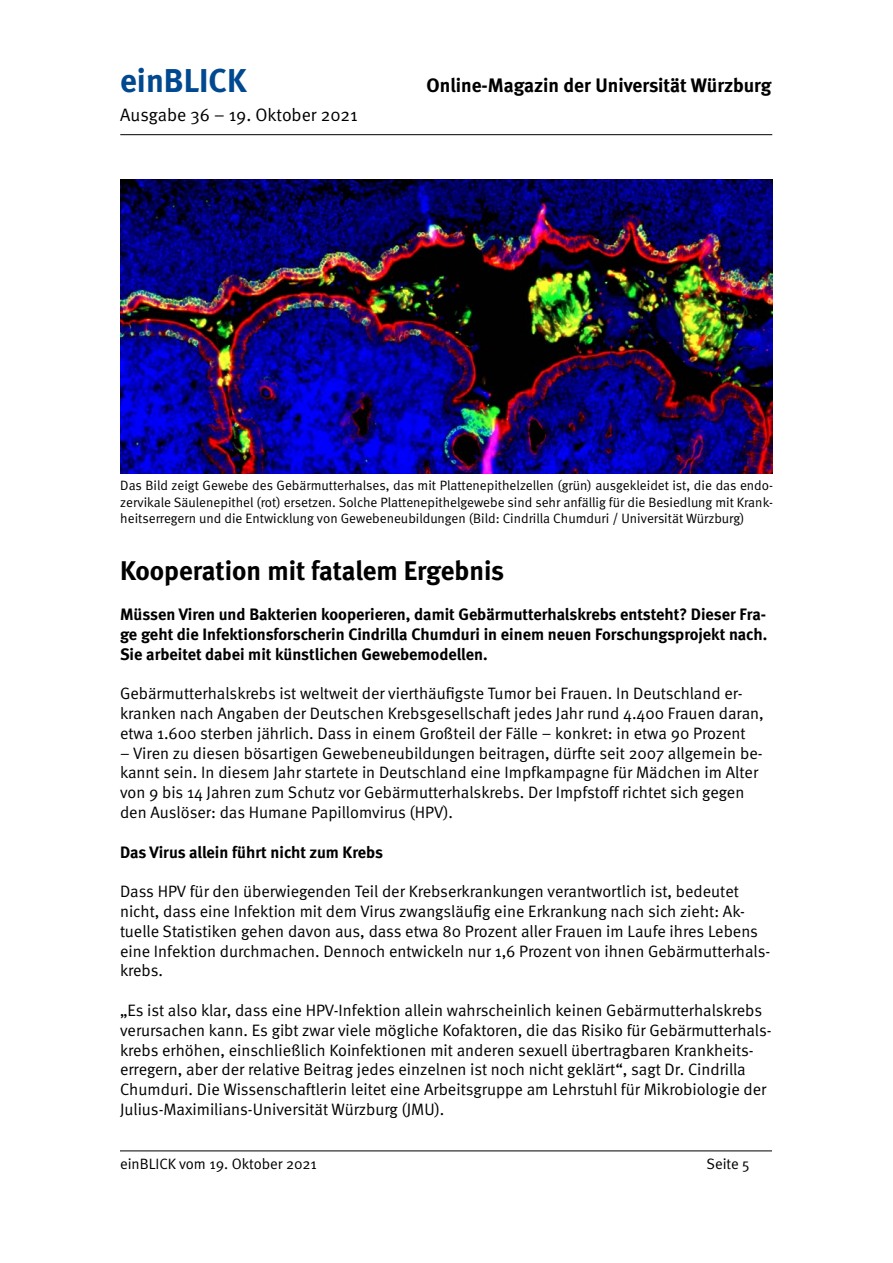
<style>
.page{position:relative;width:893px;height:1263px;background:#fff}
.page>*{position:absolute;margin:0;border:0;box-sizing:border-box;transform-origin:0 0}
.t1{font:700 33px "Meta";color:#004990}
.t2{font:700 27px "Meta";color:#000}
.t3{font:700 19.5px "Meta";color:#000}
.t4{font:18px "Meta Normal";color:#000}
.t5{font:16.5px/19.8px "Meta Normal";color:#000}
.t6{font:700 16.5px/19.8px "Meta";color:#000;text-align:justify}
.t7{font:15px "Meta Normal";color:#000}
.t8{font:13.5px/16.2px "Meta Normal";color:#000;text-align:justify}
</style>
<div class="page">
<hr style="left:120px;top:134px;width:652px;height:1px;background:#000">
<hr style="left:120px;top:1150px;width:652px;height:1px;background:#000">
<img style="left:120px;top:179px;width:652px;height:295px">
<h1 class="t1" style="left:120px;top:61px;width:128px">einBLICK</h1>
<p class="t3" style="left:427px;top:74px;width:346px">Online-Magazin der Universität Würzburg</p>
<p class="t4" style="left:120px;top:105px;width:239px">Ausgabe 36 – 19. Oktober 2021</p>
<p class="t8" style="left:120px;top:477px;width:654px">Das Bild zeigt Gewebe des Gebärmutterhalses, das mit Plattenepithelzellen (grün) ausgekleidet ist, die das endo&shy;zervikale Säulenepithel (rot) ersetzen. Solche Plattenepithelgewebe sind sehr anfällig für die Besiedlung mit Krank&shy;heitserregern und die Entwicklung von Gewebeneubildungen (Bild: Cindrilla Chumduri / Universität Würzburg)</p>
<h2 class="t2" style="left:120px;top:555px;width:386px">Kooperation mit fatalem Ergebnis</h2>
<p class="t6" style="left:120px;top:604px;width:649px">Müssen Viren und Bakterien kooperieren, damit Gebärmutterhalskrebs entsteht? Dieser Fra&shy;ge geht die Infektionsforscherin Cindrilla Chumduri in einem neuen Forschungsprojekt nach.<br>Sie arbeitet dabei mit künstlichen Gewebemodellen.</p>
<p class="t5" style="left:120px;top:683px;width:645px">Gebärmutterhalskrebs ist weltweit der vierthäufigste Tumor bei Frauen. In Deutschland er&shy;kranken nach Angaben der Deutschen Krebsgesellschaft jedes Jahr rund 4.400 Frauen daran, etwa 1.600 sterben jährlich. Dass in einem Großteil der Fälle – konkret: in etwa 90 Prozent</p>
<p class="t5" style="left:120px;top:743px;width:644px">– Viren zu diesen bösartigen Gewebeneubildungen beitragen, dürfte seit 2007 allgemein be&shy;kannt sein. In diesem Jahr startete in Deutschland eine Impfkampagne für Mädchen im Alter von 9 bis 14 Jahren zum Schutz vor Gebärmutterhalskrebs. Der Impfstoff richtet sich gegen den Auslöser: das Humane Papillomvirus (HPV).</p>
<p class="t6" style="left:120px;top:842px;width:264px">Das Virus allein führt nicht zum Krebs</p>
<p class="t5" style="left:120px;top:881px;width:652px">Dass HPV für den überwiegenden Teil der Krebserkrankungen verantwortlich ist, bedeutet nicht, dass eine Infektion mit dem Virus zwangsläufig eine Erkrankung nach sich zieht: Ak&shy;tuelle Statistiken gehen davon aus, dass etwa 80 Prozent aller Frauen im Laufe ihres Lebens eine Infektion durchmachen. Dennoch entwickeln nur 1,6 Prozent von ihnen Gebärmutterhals&shy;krebs.</p>
<p class="t5" style="left:120px;top:1000px;width:653px">„Es ist also klar, dass eine HPV-Infektion allein wahrscheinlich keinen Gebärmutterhalskrebs verursachen kann. Es gibt zwar viele mögliche Kofaktoren, die das Risiko für Gebärmutterhals&shy;krebs erhöhen, einschließlich Koinfektionen mit anderen sexuell übertragbaren Krankheits&shy;erregern, aber der relative Beitrag jedes einzelnen ist noch nicht geklärt“, sagt Dr. Cindrilla Chumduri. Die Wissenschaftlerin leitet eine Arbeitsgruppe am Lehrstuhl für Mikrobiologie der Julius-Maximilians-Universität Würzburg (JMU).</p>
<p class="t7" style="left:120px;top:1155px;width:198px">einBLICK vom 19. Oktober 2021</p>
<p class="t7" style="left:706px;top:1155px;width:45px">Seite 5</p>
</div>
